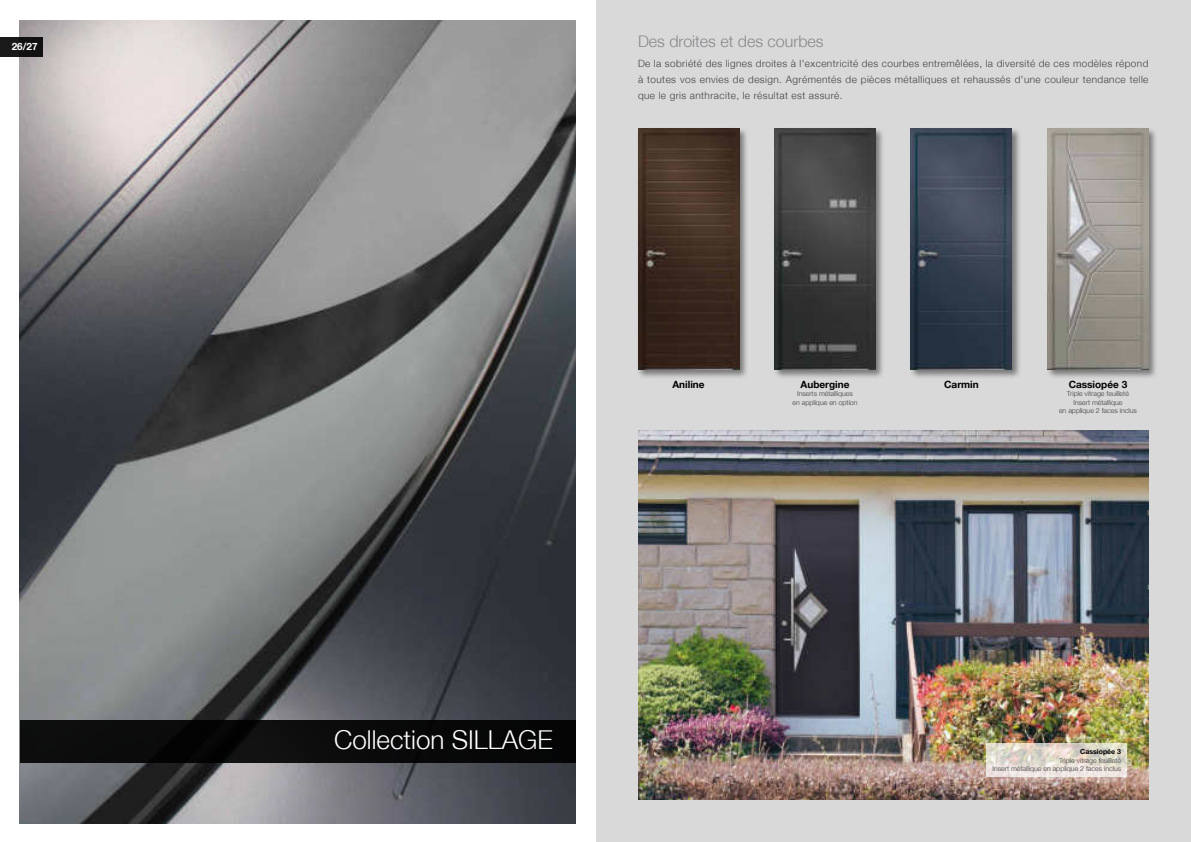
<style>
.page{position:relative;width:1191px;height:842px;background:#fff}
.page>*{position:absolute;margin:0;border:0;box-sizing:border-box;transform-origin:0 0}
.t1{font:300 26px "Helvetica 45";color:#fff}
.t2{font:300 16px "Helvetica 45";color:#868789}
.t3{font:300 10px/16px "Helvetica 45";letter-spacing:.04em;color:#3e3d40;text-align:justify}
.t4{font:700 10px "Helvetica 75";color:#000}
.t5{font:700 10px "Helvetica 75";color:#fff}
.t6{font:300 7px/8.4px "Helvetica 45";color:#3e3d40;text-align:center}
.t7{font:700 7px "Helvetica 75";color:#000}
</style>
<div class="page">
<div style="left:596px;top:0;width:594px;height:842px;background:#d9d9d9"></div>
<img style="left:20px;top:20px;width:555px;height:803px">
<div style="left:20px;top:720px;width:555px;height:43px;background:#0a0a0b"></div>
<div style="left:0;top:37px;width:43px;height:20px;background:#121111"></div>
<div style="left:909px;top:127px;width:112px;height:252px;background:#000;opacity:.45"></div>
<img style="left:911px;top:129px;width:101px;height:240px">
<div style="left:1046px;top:127px;width:112px;height:252px;background:#000;opacity:.45"></div>
<img style="left:1047px;top:129px;width:101px;height:240px">
<div style="left:636px;top:127px;width:112px;height:252px;background:#000;opacity:.45"></div>
<img style="left:638px;top:129px;width:101px;height:240px">
<div style="left:773px;top:127px;width:112px;height:252px;background:#000;opacity:.45"></div>
<img style="left:774px;top:129px;width:101px;height:240px">
<img style="left:638px;top:431px;width:510px;height:368px">
<svg style="left:986px;top:743px;width:140px;height:34px"></svg>
<p class="t5" style="left:12px;top:43px;width:27px">26/27</p>
<h2 class="t2" style="left:638px;top:35px;width:187px">Des droites et des courbes</h2>
<p class="t3" style="left:638px;top:56px;width:512px">De la sobriété des lignes droites à l'excentricité des courbes entremêlées, la diversité de ces modèles répond à toutes vos envies de design. Agrémentés de pièces métalliques et rehaussés d'une couleur tendance telle que le gris anthracite, le résultat est assuré.</p>
<p class="t4" style="left:672px;top:380px;width:34px">Aniline</p>
<p class="t4" style="left:800px;top:380px;width:50px">Aubergine</p>
<p class="t6" style="left:792px;top:390px;width:67px">Inserts métalliques<br>en applique en option</p>
<p class="t4" style="left:944px;top:380px;width:36px">Carmin</p>
<p class="t4" style="left:1068px;top:380px;width:60px">Cassiopée 3</p>
<p class="t6" style="left:1059px;top:390px;width:79px">Triple vitrage feuilleté<br>Insert métallique<br>en applique 2 faces inclus</p>
<h1 class="t1" style="left:334px;top:730px;width:220px">Collection SILLAGE</h1>
<p class="t7" style="left:1080px;top:749px;width:42px">Cassiopée 3</p>
<p class="t6" style="left:992px;top:756px;width:130px;text-align:right">Triple vitrage feuilleté<br>Insert métallique en applique 2 faces inclus</p>
</div>
